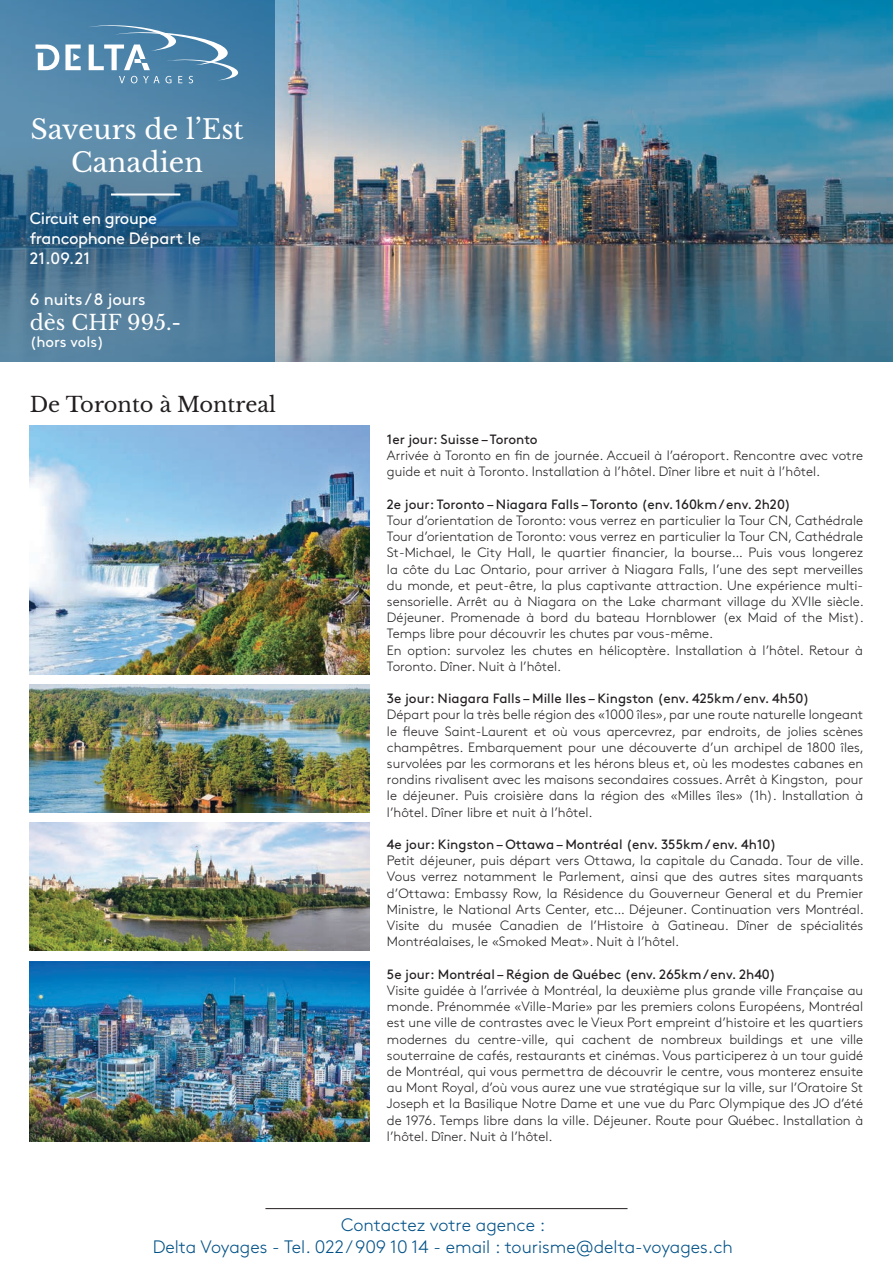
<style>
.page{position:relative;width:893px;height:1263px;background:#fff}
.page>*{position:absolute;margin:0;border:0;box-sizing:border-box;transform-origin:0 0}
.t1{font:27px/32.4px "Libre Baskerville";color:#fff;text-align:center}
.t2{font:21px "Libre Baskerville";color:#231f20}
.t3{font:21px "Libre Baskerville";color:#fff}
.t4{font:300 18px/21.6px "Brown";color:#005187;text-align:center}
.t5{font:16.5px/19.8px "Brown";letter-spacing:-.025em;color:#fff}
.t6{font:16.5px "Brown";color:#fff}
.t7{font:15px "Brown";color:#fff}
.t8{font:300 13.5px/16.2px "Brown";color:#231f20;text-align:justify}
.t9{font:13.5px "Brown";color:#231f20}
</style>
<div class="page">
<img style="left:274px;top:0;width:619px;height:361px">
<svg style="left:0;top:0;width:274px;height:361px;background:#47799b"></svg>
<svg style="left:35px;top:45px;width:24px;height:25px"></svg>
<svg style="left:65px;top:45px;width:16px;height:25px"></svg>
<svg style="left:88px;top:25px;width:151px;height:58px;background:#6293b4"></svg>
<hr style="left:111px;top:193px;width:69px;height:3px;background:#fff">
<img style="left:30px;top:426px;width:340px;height:248px">
<img style="left:30px;top:685px;width:340px;height:127px">
<img style="left:30px;top:823px;width:340px;height:127px">
<img style="left:30px;top:961px;width:340px;height:180px">
<hr style="left:265px;top:1208px;width:362px;height:1px;background:#231f20">
<h1 class="t1" style="left:30px;top:114px;width:215px">Saveurs de l’Est<br>Canadien</h1>
<p class="t5" style="left:30px;top:207px;width:173px">Circuit en groupe francophone Départ le<br>21.09.21</p>
<p class="t6" style="left:30px;top:287px;width:117px">6 nuits / 8 jours</p>
<h2 class="t3" style="left:30px;top:310px;width:153px">dès CHF 995.-</h2>
<p class="t7" style="left:30px;top:330px;width:76px">(hors vols)</p>
<h2 class="t2" style="left:30px;top:391px;width:248px">De Toronto à Montreal</h2>
<p class="t9" style="left:387px;top:429px;width:152px">1er jour: Suisse – Toronto</p>
<p class="t8" style="left:387px;top:446px;width:478px">Arrivée à Toronto en fin de journée. Accueil à l’aéroport. Rencontre avec votre guide et nuit à Toronto. Installation à l’hôtel. Dîner libre et nuit à l’hôtel.</p>
<p class="t9" style="left:387px;top:494px;width:405px">2e jour: Toronto – Niagara Falls – Toronto (env. 160km / env. 2h20)</p>
<p class="t8" style="left:387px;top:511px;width:478px;text-align:left">Tour d’orientation de Toronto: vous verrez en particulier la Tour CN, Cathédrale Tour d’orientation de Toronto: vous verrez en particulier la Tour CN, Cathédrale St-Michael, le City Hall, le quartier financier, la bourse… Puis vous longerez la côte du Lac Ontario, pour arriver à Niagara Falls, l’une des sept merveilles du monde, et peut-être, la plus captivante attraction. Une expérience multi&shy;sensorielle. Arrêt au à Niagara on the Lake charmant village du XVIIe siècle.<br>Déjeuner. Promenade à bord du bateau Hornblower (ex Maid of the Mist).<br>Temps libre pour découvrir les chutes par vous-même.<br>En option: survolez les chutes en hélicoptère. Installation à l’hôtel. Retour à Toronto. Dîner. Nuit à l’hôtel.</p>
<p class="t9" style="left:387px;top:688px;width:424px">3e jour: Niagara Falls – Mille Iles – Kingston (env. 425km / env. 4h50)</p>
<p class="t8" style="left:387px;top:706px;width:478px">Départ pour la très belle région des «1000 îles», par une route naturelle longeant le fleuve Saint-Laurent et où vous apercevrez, par endroits, de jolies scènes champêtres. Embarquement pour une découverte d’un archipel de 1800 îles, survolées par les cormorans et les hérons bleus et, où les modestes cabanes en rondins rivalisent avec les maisons secondaires cossues. Arrêt à Kingston, pour le déjeuner. Puis croisière dans la région des «Milles îles» (1h). Installation à l’hôtel. Dîner libre et nuit à l’hôtel.</p>
<p class="t9" style="left:387px;top:834px;width:391px">4e jour: Kingston – Ottawa – Montréal (env. 355km / env. 4h10)</p>
<p class="t8" style="left:387px;top:851px;width:478px">Petit déjeuner, puis départ vers Ottawa, la capitale du Canada. Tour de ville.<br>Vous verrez notamment le Parlement, ainsi que des autres sites marquants d’Ottawa: Embassy Row, la Résidence du Gouverneur General et du Premier Ministre, le National Arts Center, etc… Déjeuner. Continuation vers Montréal.<br>Visite du musée Canadien de l’Histoire à Gatineau. Dîner de spécialités Montréalaises, le «Smoked Meat». Nuit à l’hôtel.</p>
<p class="t9" style="left:387px;top:964px;width:390px">5e jour: Montréal – Région de Québec (env. 265km / env. 2h40)</p>
<p class="t8" style="left:387px;top:981px;width:478px">Visite guidée à l’arrivée à Montréal, la deuxième plus grande ville Française au monde. Prénommée «Ville-Marie» par les premiers colons Européens, Montréal est une ville de contrastes avec le Vieux Port empreint d’histoire et les quartiers modernes du centre-ville, qui cachent de nombreux buildings et une ville souterraine de cafés, restaurants et cinémas. Vous participerez à un tour guidé de Montréal, qui vous permettra de découvrir le centre, vous monterez ensuite au Mont Royal, d’où vous aurez une vue stratégique sur la ville, sur l’Oratoire St Joseph et la Basilique Notre Dame et une vue du Parc Olympique des JO d’été de 1976. Temps libre dans la ville. Déjeuner. Route pour Québec. Installation à l’hôtel. Dîner. Nuit à l’hôtel.</p>
<h3 class="t4" style="left:153px;top:1213px;width:582px">Contactez votre agence :<br>Delta Voyages - Tel. 022 / 909 10 14 - email : tourisme@delta-voyages.ch</h3>
</div>
